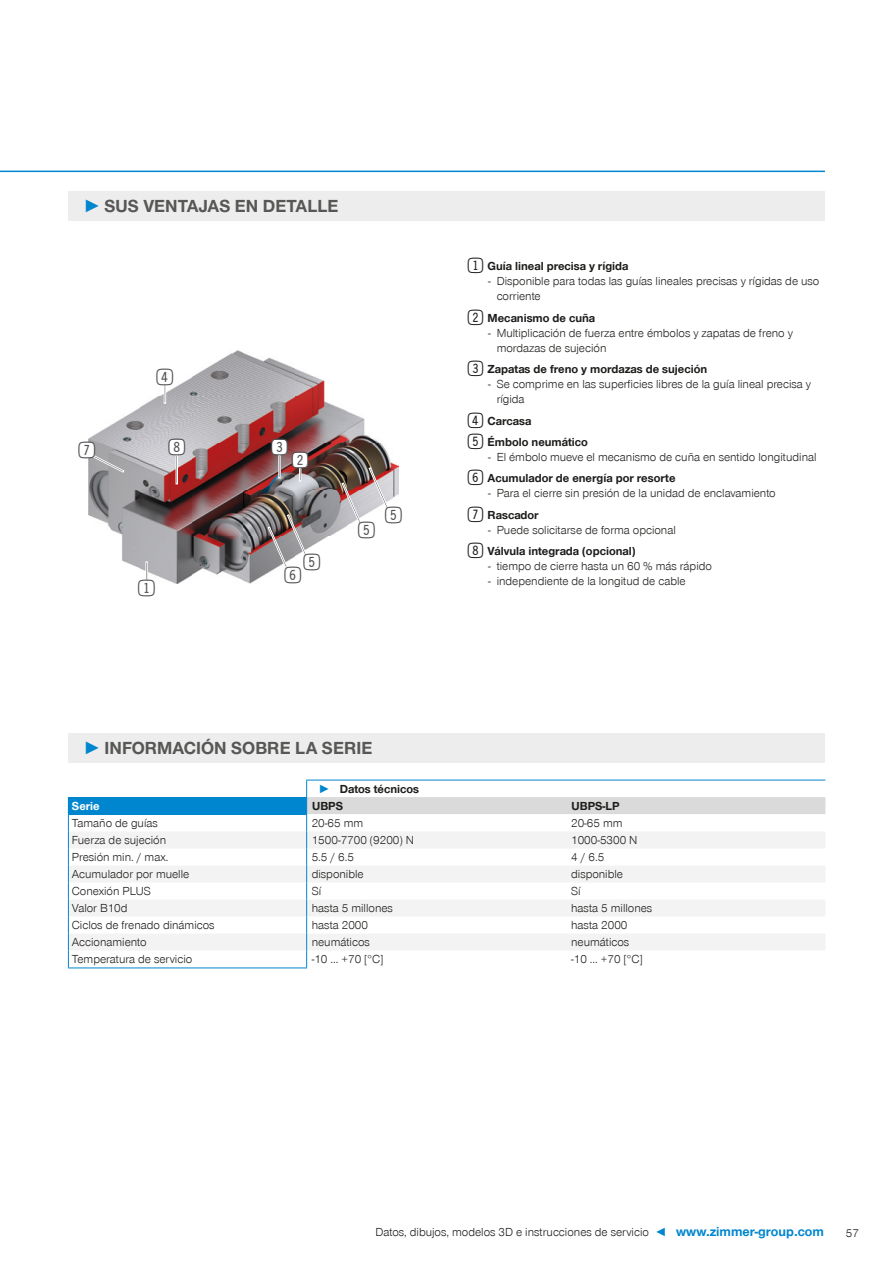
<style>
.page{position:relative;width:893px;height:1263px;background:#fff}
.page>*{position:absolute;margin:0;border:0;box-sizing:border-box;transform-origin:0 0}
.t1{font:27.6px "Double Digits Super Square";color:#4f4e52}
.t2{font:700 18px "Zimmer Group Sans Global";color:#575756}
.t3{font:300 12px/15px "Zimmer Group Sans Global";color:#1d1d1b}
.t4{font:700 12px/21.5px "Zimmer Group Sans Global";color:#1d1d1b}
.t5{font:700 12px "Zimmer Group Sans Global";color:#fff}
.s1{font-family:"Zimmer Group Sans";color:#0086ce}
.s2{font-family:"Double Digits Super Square";font-weight:400;font-size:25.5px}
.s3{font-weight:700}
.s4{color:#0086ce}
.s5{font-weight:700;font-size:13.5px;color:#0086ce}
</style>
<div class="page">
<img style="left:89px;top:350px;width:310px;height:233px">
<svg style="left:299px;top:468px;width:2px;height:13px"></svg>
<div style="left:292px;top:452px;width:16px;height:16px;background:#fff;border-radius:50%"></div>
<div style="left:157px;top:369px;width:16px;height:16px;background:#fff;border-radius:50%"></div>
<svg style="left:164px;top:384px;width:2px;height:19px"></svg>
<div style="left:79px;top:442px;width:16px;height:15px;background:#fff;border-radius:50%"></div>
<svg style="left:93px;top:455px;width:31px;height:18px"></svg>
<div style="left:176px;top:455px;width:2px;height:29px;border:1px solid #fff"></div>
<div style="left:169px;top:439px;width:15px;height:16px;background:#fff;border-radius:50%"></div>
<svg style="left:279px;top:455px;width:1px;height:23px"></svg>
<div style="left:272px;top:440px;width:15px;height:15px;background:#fff;border-radius:50%"></div>
<div style="left:285px;top:567px;width:15px;height:15px;background:#fff;border-radius:50%"></div>
<div style="left:304px;top:554px;width:16px;height:16px;background:#fff;border-radius:50%"></div>
<svg style="left:268px;top:514px;width:39px;height:54px;background:#9a9191"></svg>
<div style="left:359px;top:523px;width:15px;height:15px;background:#fff;border-radius:50%"></div>
<svg style="left:342px;top:483px;width:19px;height:41px"></svg>
<div style="left:386px;top:507px;width:15px;height:16px;background:#fff;border-radius:50%"></div>
<svg style="left:369px;top:467px;width:20px;height:42px"></svg>
<div style="left:115px;top:574px;width:16px;height:16px;background:#fff;border-radius:50%"></div>
<div style="left:139px;top:580px;width:15px;height:16px;background:#fff;border-radius:50%"></div>
<svg style="left:146px;top:562px;width:2px;height:18px"></svg>
<hr style="left:0;top:171px;width:825px;height:1px;background:#0086ce">
<div style="left:68px;top:191px;width:757px;height:30px;background:#ededed"></div>
<div style="left:68px;top:733px;width:757px;height:30px;background:#ededed"></div>
<div style="left:68px;top:797px;width:239px;height:17px;background:#0086ce"></div>
<svg style="left:69px;top:832px;width:237px;height:118px;fill:#f3f3f3"></svg>
<hr style="left:68px;top:967px;width:239px;height:1px;background:#0086ce">
<hr style="left:68px;top:814px;width:239px;height:1px;background:#0086ce">
<svg style="left:68px;top:815px;width:1px;height:152px"></svg>
<svg style="left:306px;top:780px;width:519px;height:187px"></svg>
<h2 class="t2" style="left:83px;top:195px;width:257px"><span class="s1">►</span> SUS VENTAJAS EN DETALLE</h2>
<h1 class="t1" style="left:157px;top:365px;width:23px">4</h1>
<h1 class="t1" style="left:79px;top:438px;width:23px">7</h1>
<h1 class="t1" style="left:168px;top:435px;width:23px">8</h1>
<h1 class="t1" style="left:271px;top:435px;width:23px">3</h1>
<h1 class="t1" style="left:292px;top:448px;width:23px">2</h1>
<h1 class="t1" style="left:138px;top:576px;width:23px">1</h1>
<h1 class="t1" style="left:284px;top:556px;width:42px">65</h1>
<h1 class="t1" style="left:358px;top:519px;width:23px">5</h1>
<h1 class="t1" style="left:385px;top:503px;width:23px">5</h1>
<p class="t4" style="left:468px;top:256px;width:162px"><span class="s2">1</span>Guía lineal precisa y rígida</p>
<p class="t3" style="left:497px;top:274px;width:324px;text-indent:-9px">- Disponible para todas las guías lineales precisas y rígidas de uso corriente</p>
<p class="t4" style="left:468px;top:307px;width:129px"><span class="s2">2</span>Mecanismo de cuña</p>
<p class="t3" style="left:497px;top:325px;width:298px;text-indent:-9px">- Multiplicación de fuerza entre émbolos y zapatas de freno y mordazas de sujeción</p>
<p class="t4" style="left:468px;top:358px;width:241px"><span class="s2">3</span>Zapatas de freno y mordazas de sujeción</p>
<p class="t3" style="left:497px;top:377px;width:316px;text-indent:-9px">- Se comprime en las superficies libres de la guía lineal precisa y rígida</p>
<p class="t4" style="left:468px;top:410px;width:122px"><span class="s2">4</span>Carcasa<br><span class="s2">5</span>Émbolo neumático</p>
<p class="t3" style="left:468px;top:446px;width:350px;line-height:21.5px;text-indent:20px">- El émbolo mueve el mecanismo de cuña en sentido longitudinal<br><span class="s2">6</span><span class="s3">Acumulador de energía por resorte</span></p>
<p class="t3" style="left:468px;top:482px;width:309px;line-height:21.5px;text-indent:20px">- Para el cierre sin presión de la unidad de enclavamiento<br><span class="s2">7</span><span class="s3">Rascador</span></p>
<p class="t3" style="left:468px;top:519px;width:210px;line-height:21.5px;text-indent:20px">- Puede solicitarse de forma opcional<br><span class="s2">8</span><span class="s3">Válvula integrada (opcional)</span></p>
<p class="t3" style="left:488px;top:558px;width:225px">- tiempo de cierre hasta un 60 % más rápido</p>
<p class="t3" style="left:488px;top:573px;width:199px">- independiente de la longitud de cable</p>
<h2 class="t2" style="left:83px;top:738px;width:290px"><span class="s1">►</span> INFORMACIÓN SOBRE LA SERIE</h2>
<p class="t4" style="left:319px;top:778px;width:102px"><span class="s4">►</span> Datos técnicos</p>
<p class="t5" style="left:72px;top:798px;width:29px">Serie</p>
<p class="t4" style="left:312px;top:795px;width:32px">UBPS</p>
<p class="t4" style="left:572px;top:795px;width:50px">UBPS-LP</p>
<p class="t3" style="left:72px;top:815px;width:88px">Tamaño de guías</p>
<p class="t3" style="left:312px;top:815px;width:53px">20-65 mm</p>
<p class="t3" style="left:571px;top:815px;width:53px">20-65 mm</p>
<p class="t3" style="left:72px;top:832px;width:96px">Fuerza de sujeción</p>
<p class="t3" style="left:312px;top:832px;width:104px">1500-7700 (9200) N</p>
<p class="t3" style="left:571px;top:832px;width:68px">1000-5300 N</p>
<p class="t3" style="left:72px;top:849px;width:98px">Presión min. / max.</p>
<p class="t3" style="left:312px;top:849px;width:44px">5.5 / 6.5</p>
<p class="t3" style="left:571px;top:849px;width:35px">4 / 6.5</p>
<p class="t3" style="left:72px;top:866px;width:119px">Acumulador por muelle</p>
<p class="t3" style="left:312px;top:866px;width:53px">disponible</p>
<p class="t3" style="left:571px;top:866px;width:53px">disponible</p>
<p class="t3" style="left:72px;top:883px;width:80px">Conexión PLUS</p>
<p class="t3" style="left:312px;top:883px;width:11px">Sí</p>
<p class="t3" style="left:571px;top:883px;width:11px">Sí</p>
<p class="t3" style="left:72px;top:900px;width:57px">Valor B10d</p>
<p class="t3" style="left:312px;top:900px;width:83px">hasta 5 millones</p>
<p class="t3" style="left:571px;top:900px;width:83px">hasta 5 millones</p>
<p class="t3" style="left:72px;top:917px;width:144px">Ciclos de frenado dinámicos</p>
<p class="t3" style="left:312px;top:917px;width:58px">hasta 2000</p>
<p class="t3" style="left:571px;top:917px;width:58px">hasta 2000</p>
<p class="t3" style="left:72px;top:934px;width:76px">Accionamiento</p>
<p class="t3" style="left:312px;top:934px;width:60px">neumáticos</p>
<p class="t3" style="left:571px;top:934px;width:60px">neumáticos</p>
<p class="t3" style="left:72px;top:951px;width:122px">Temperatura de servicio</p>
<p class="t3" style="left:312px;top:951px;width:73px">-10 ... +70 [°C]</p>
<p class="t3" style="left:571px;top:951px;width:73px">-10 ... +70 [°C]</p>
<p class="t3" style="left:375px;top:1224px;width:450px">Datos, dibujos, modelos 3D e instrucciones de servicio <span class="s4">◄</span> <span class="s5">www.zimmer-group.com</span></p>
<p class="t3" style="left:846px;top:1225px;width:15px">57</p>
</div>
